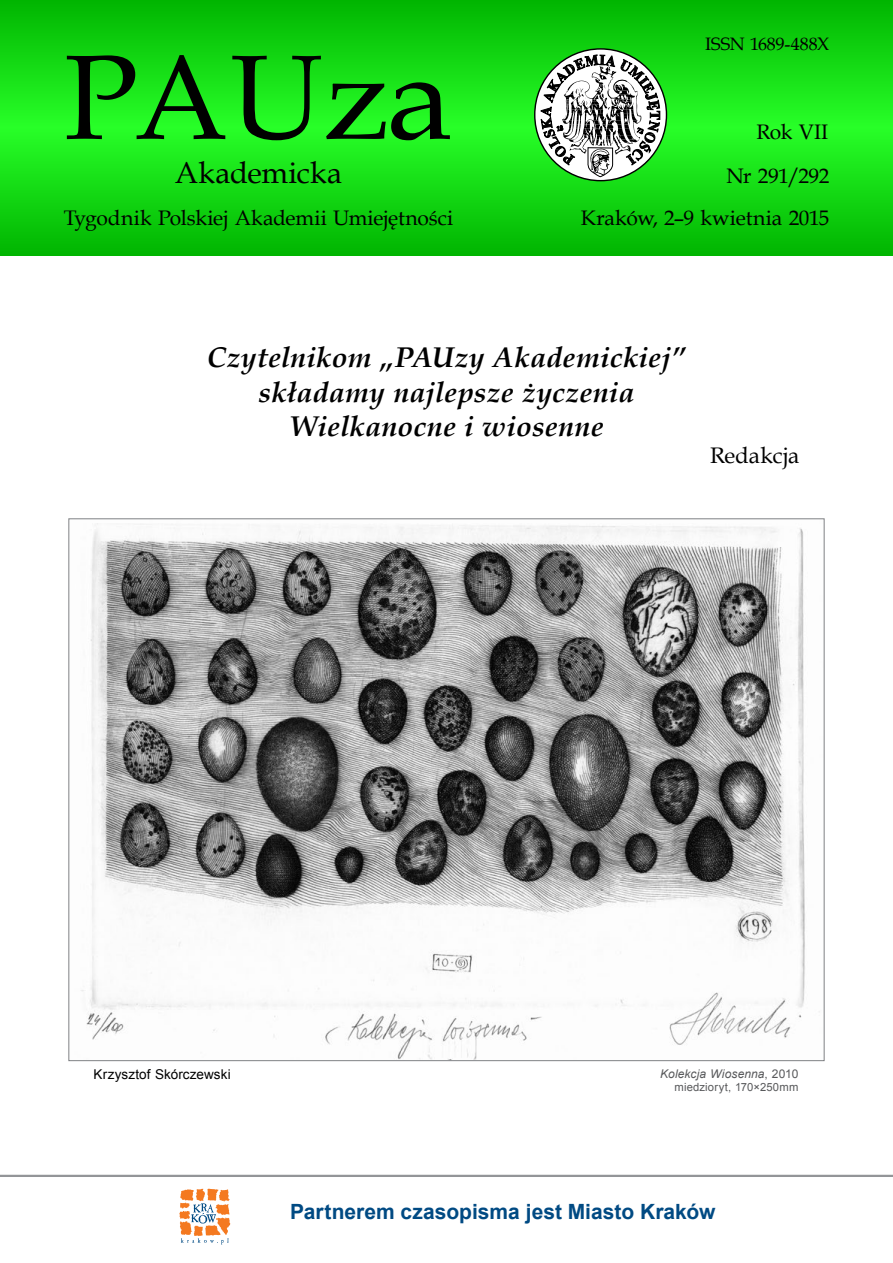
<style>
.page{position:relative;width:893px;height:1263px;background:#fff}
.page>*{position:absolute;margin:0;border:0;box-sizing:border-box;transform-origin:0 0}
.t1{font:120px "Book Antiqua";letter-spacing:-.01em;color:#000}
.t2{font:30px "Book Antiqua";color:#000}
.t3{font:italic 700 28.5px/34.2px "Book Antiqua";letter-spacing:.01em;color:#000;text-align:center}
.t4{font:22.5px "Book Antiqua";letter-spacing:-.005em;color:#000}
.t5{font:21px "Book Antiqua";letter-spacing:-.005em;color:#000}
.t6{font:700 21px "Arial";color:#004a83}
.t7{font:18px "Book Antiqua";letter-spacing:-.005em;color:#000}
.t8{font:13.5px "Arial";letter-spacing:.005em;color:#000}
.t9{font:italic 12px "Arial";letter-spacing:.01em;color:#58595b}
.t10{font:11.25px "Arial";letter-spacing:.015em;color:#58595b}
.s1{font-style:normal}
</style>
<div class="page">
<svg style="left:0;top:0;width:893px;height:255px"></svg>
<svg style="left:535px;top:49px;width:131px;height:132px"></svg>
<svg style="left:540px;top:46px;width:120px;height:131px"></svg>
<hr style="left:0;top:1175px;width:893px;height:2px;background:#939598">
<svg style="left:179px;top:1189px;width:51px;height:55px"></svg>
<img style="left:81px;top:523px;width:739px;height:536px">
<h1 class="t1" style="left:64px;top:14px;width:390px">PAUza</h1>
<p class="t2" style="left:175px;top:152px;width:169px">Akademicka</p>
<p class="t5" style="left:64px;top:203px;width:391px">Tygodnik Polskiej Akademii Umiejętności</p>
<p class="t7" style="left:705px;top:32px;width:126px">ISSN 1689-488X</p>
<p class="t5" style="left:756px;top:118px;width:73px">Rok VII</p>
<p class="t5" style="left:726px;top:161px;width:104px">Nr 291/292</p>
<p class="t5" style="left:581px;top:203px;width:250px">Kraków, 2–9 kwietnia 2015</p>
<p class="t3" style="left:207px;top:340px;width:480px">Czytelnikom „PAUzy Akademickiej” składamy najlepsze życzenia<br>Wielkanocne i wiosenne</p>
<p class="t4" style="left:710px;top:439px;width:91px">Redakcja</p>
<p class="t8" style="left:94px;top:1065px;width:139px">Krzysztof Skórczewski</p>
<p class="t9" style="left:660px;top:1065px;width:140px">Kolekcja Wiosenna<span class="s1">, 2010</span></p>
<p class="t10" style="left:675px;top:1079px;width:125px">miedzioryt, 170×250mm</p>
<p class="t6" style="left:290px;top:1196px;width:427px">Partnerem czasopisma jest Miasto Kraków</p>
</div>
